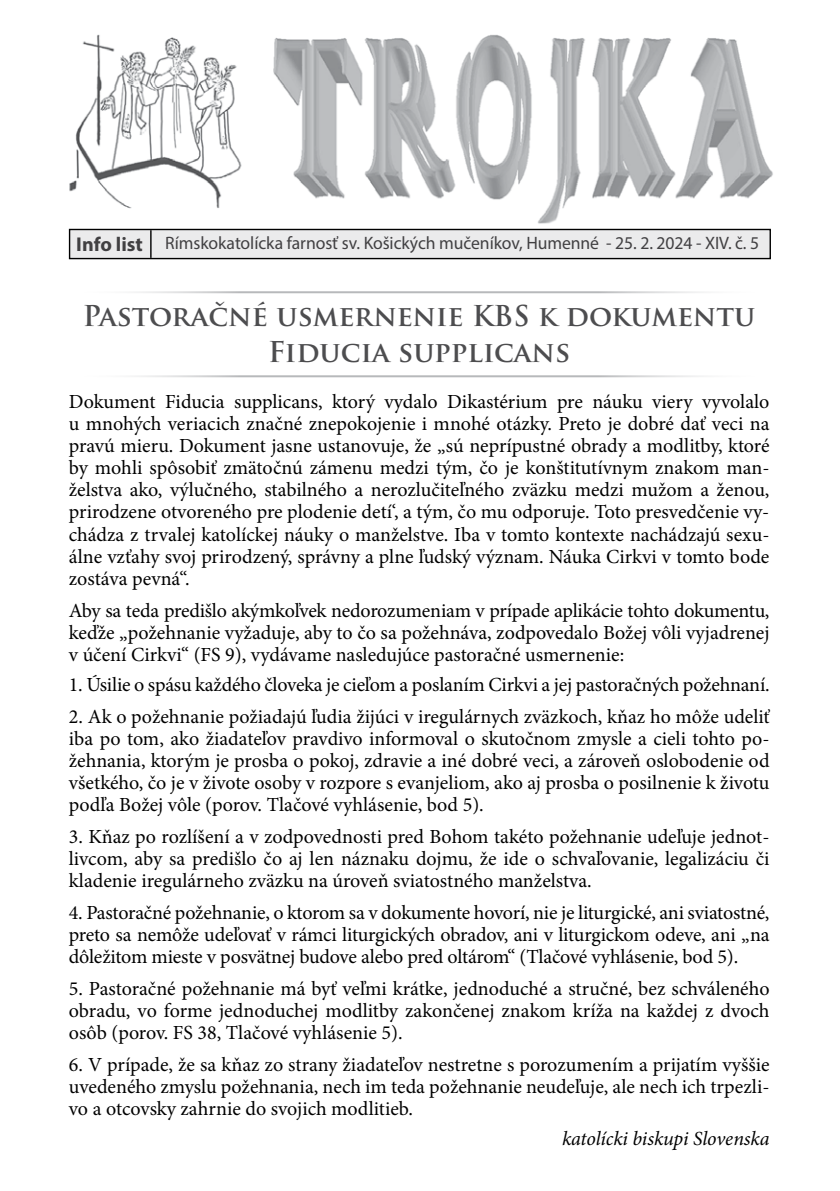
<style>
.page{position:relative;width:840px;height:1191px;background:#fff}
.page>*{position:absolute;margin:0;border:0;box-sizing:border-box;transform-origin:0 0}
.t1{font:700 28px/36px "Trajan Pro";color:#4d4d4f;text-align:center}
.t2{font:20px/22px "Minion Pro";letter-spacing:-.005em;color:#000;text-align:justify}
.t3{font:italic 20px "Minion Pro";letter-spacing:-.01em;color:#000}
.t4{font:18px "Myriad Pro";letter-spacing:-.005em;color:#414042}
.s1{font-weight:700;font-size:20px}
</style>
<div class="page">
<img style="left:69px;top:34px;width:704px;height:190px">
<div style="left:69px;top:229px;width:701px;height:30px;background:#ebebec;border:1px solid #000"></div>
<svg style="left:150px;top:230px;width:1px;height:28px"></svg>
<hr style="left:69px;top:375px;width:700px;height:2px;background:#939598">
<hr style="left:69px;top:291px;width:700px;height:2px;background:#939598">
<p class="t4" style="left:76px;top:232px;width:684px"><span class="s1">Info list</span> Rímskokatolícka farnosť sv. Košických mučeníkov, Humenné - 25. 2. 2024 - XIV. č. 5</p>
<h1 class="t1" style="left:83px;top:298px;width:673px">Pastoračné usmernenie KBS k dokumentu<br>Fiducia supplicans</h1>
<p class="t2" style="left:69px;top:391px;width:701px">Dokument Fiducia supplicans, ktorý vydalo Dikastérium pre náuku viery vyvolalo u mnohých veriacich značné znepokojenie i mnohé otázky. Preto je dobré dať veci na pravú mieru. Dokument jasne ustanovuje, že „sú neprípustné obrady a modlitby, ktoré by mohli spôsobiť zmätočnú zámenu medzi tým, čo je konštitutívnym znakom man&shy;želstva ako, výlučného, stabilného a nerozlučiteľného zväzku medzi mužom a ženou, prirodzene otvoreného pre plodenie detí‘, a tým, čo mu odporuje. Toto presvedčenie vy&shy;chádza z trvalej katolíckej náuky o manželstve. Iba v tomto kontexte nachádzajú sexu&shy;álne vzťahy svoj prirodzený, správny a plne ľudský význam. Náuka Cirkvi v tomto bode zostáva pevná“.</p>
<p class="t2" style="left:69px;top:599px;width:701px">Aby sa teda predišlo akýmkoľvek nedorozumeniam v prípade aplikácie tohto dokumentu, keďže „požehnanie vyžaduje, aby to čo sa požehnáva, zodpovedalo Božej vôli vyjadrenej v účení Cirkvi“ (FS 9), vydávame nasledujúce pastoračné usmernenie:</p>
<p class="t2" style="left:69px;top:673px;width:701px">1. Úsilie o spásu každého človeka je cieľom a poslaním Cirkvi a jej pastoračných požehnaní.</p>
<p class="t2" style="left:69px;top:705px;width:701px">2. Ak o požehnanie požiadajú ľudia žijúci v iregulárnych zväzkoch, kňaz ho môže udeliť iba po tom, ako žiadateľov pravdivo informoval o skutočnom zmysle a cieli tohto po&shy;žehnania, ktorým je prosba o pokoj, zdravie a iné dobré veci, a zároveň oslobodenie od všetkého, čo je v živote osoby v rozpore s evanjeliom, ako aj prosba o posilnenie k životu podľa Božej vôle (porov. Tlačové vyhlásenie, bod 5).</p>
<p class="t2" style="left:69px;top:825px;width:701px">3. Kňaz po rozlíšení a v zodpovednosti pred Bohom takéto požehnanie udeľuje jednot&shy;livcom, aby sa predišlo čo aj len náznaku dojmu, že ide o schvaľovanie, legalizáciu či kladenie iregulárneho zväzku na úroveň sviatostného manželstva.</p>
<p class="t2" style="left:69px;top:901px;width:701px">4. Pastoračné požehnanie, o ktorom sa v dokumente hovorí, nie je liturgické, ani sviatostné, preto sa nemôže udeľovať v rámci liturgických obradov, ani v liturgickom odeve, ani „na dôležitom mieste v posvätnej budove alebo pred oltárom“ (Tlačové vyhlásenie, bod 5).</p>
<p class="t2" style="left:69px;top:977px;width:701px">5. Pastoračné požehnanie má byť veľmi krátke, jednoduché a stručné, bez schváleného obradu, vo forme jednoduchej modlitby zakončenej znakom kríža na každej z dvoch osôb (porov. FS 38, Tlačové vyhlásenie 5).</p>
<p class="t2" style="left:69px;top:1053px;width:701px">6. V prípade, že sa kňaz zo strany žiadateľov nestretne s porozumením a prijatím vyššie uvedeného zmyslu požehnania, nech im teda požehnanie neudeľuje, ale nech ich trpezli&shy;vo a otcovsky zahrnie do svojich modlitieb.</p>
<p class="t3" style="left:561px;top:1124px;width:209px">katolícki biskupi Slovenska</p>
</div>
